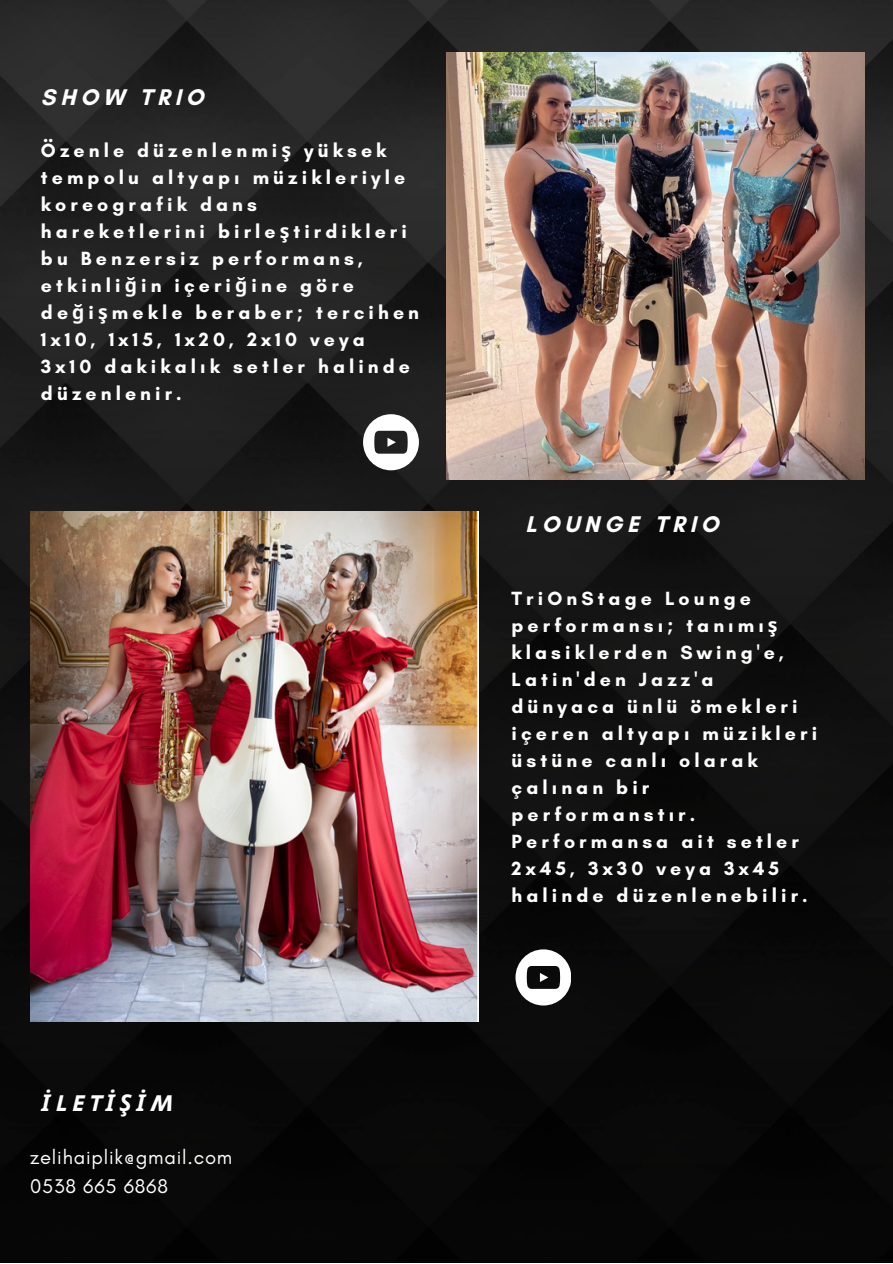
<style>
.page{position:relative;width:893px;height:1264px;background:#fff}
.page>*{position:absolute;margin:0;border:0;box-sizing:border-box;transform-origin:0 0}
.t1{font:700 23.1px "Glacial Indifference";letter-spacing:.21em;color:#fff}
.t2{font:italic 700 23.1px "Noto Sans";color:#fff}
.t3{font:20.25px "Glacial Indifference";letter-spacing:.04em;color:#fff}
.t4{font:700 19.5px/27px "Glacial Indifference";letter-spacing:.21em;color:#fff}
.s1{font-family:"Noto Sans"}
.s2{font-family:"Glacial Indifference";font-style:normal}
</style>
<div class="page">
<img style="left:0;top:0;width:892px;height:1262px">
<img style="left:30px;top:512px;width:449px;height:509px">
<img style="left:446px;top:52px;width:418px;height:427px">
<svg style="left:363px;top:414px;width:56px;height:56px"></svg>
<svg style="left:515px;top:949px;width:56px;height:56px"></svg>
<p class="t1" style="left:41px;top:83px;width:164px">SHOW TRIO</p>
<p class="t4" style="left:41px;top:136px;width:379px">Özenle düzenlenmi<span class="s1">ş</span> yüksek tempolu altyapı müzikleriyle koreografik dans hareketlerini birle<span class="s1">ş</span>tirdikleri bu Benzersiz performans, etkinli<span class="s1">ğ</span>in içeri<span class="s1">ğ</span>ine göre de<span class="s1">ğ</span>i<span class="s1">ş</span>mekle beraber; tercihen<br>1x10, 1x15, 1x20, 2x10 veya</p>
<p class="t4" style="left:41px;top:352px;width:370px">3x10 dakikalık setler halinde düzenlenir.</p>
<p class="t2" style="left:42px;top:1086px;width:131px">İ<span class="s2">LET</span>İŞİ<span class="s2">M</span></p>
<p class="t3" style="left:30px;top:1144px;width:204px">zelihaiplik@gmail.com</p>
<p class="t3" style="left:30px;top:1174px;width:139px">0538 665 6868</p>
<p class="t1" style="left:525px;top:510px;width:195px">LOUNGE TRIO</p>
<p class="t4" style="left:511px;top:585px;width:274px">TriOnStage Lounge performansı; tanımı<span class="s1">ş </span>klasiklerden Swing'e,<br>Latin'den Jazz'a</p>
<p class="t4" style="left:511px;top:693px;width:307px">dünyaca ünlü ömekleri içeren altyapı müzikleri üstüne canlı olarak çalınan bir performanstır.<br>Performansa ait setler<br>2x45, 3x30 veya 3x45 halinde düzenlenebilir.</p>
</div>
